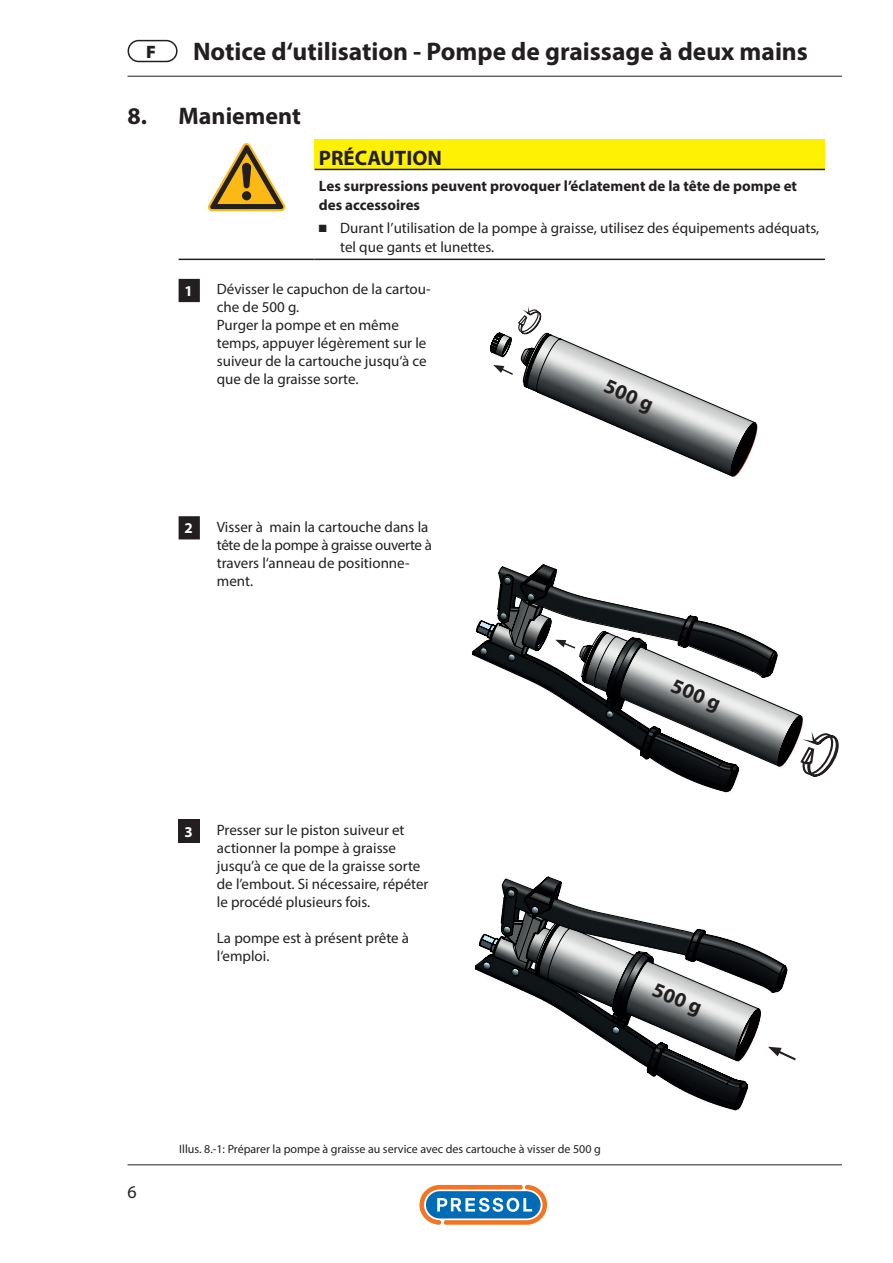
<style>
.page{position:relative;width:893px;height:1263px;background:#fff}
.page>*{position:absolute;margin:0;border:0;box-sizing:border-box;transform-origin:0 0}
.t1{font:700 25.5px "Myriad Pro";color:#231f20}
.t2{font:700 24px "Myriad Pro";color:#231f20}
.t3{font:700 21px "Myriad Pro";color:#231f20}
.t4{font:18px "Myriad Pro";color:#231f20}
.t5{font:900 18px "Myriad Pro";color:#231f20}
.t6{font:15px/18px "Myriad Pro";color:#231f20}
.t7{font:700 15px/18.8px "Myriad Pro";color:#231f20}
.t8{font:700 15px "Myriad Pro";color:#fff}
.t9{font:12px "Myriad Pro";color:#231f20}
</style>
<div class="page">
<svg style="left:472px;top:564px;width:330px;height:228px"></svg>
<svg style="left:475px;top:876px;width:312px;height:234px"></svg>
<svg style="left:490px;top:308px;width:267px;height:169px"></svg>
<svg style="left:783px;top:723px;width:56px;height:60px"></svg>
<svg style="left:528px;top:602px;width:211px;height:168px"></svg>
<svg style="left:768px;top:1047px;width:28px;height:15px"></svg>
<hr style="left:128px;top:76px;width:714px;height:1px;background:#231f20">
<hr style="left:128px;top:1164px;width:714px;height:1px;background:#231f20">
<div style="left:128px;top:40px;width:50px;height:22px;border:2px solid #231f20;border-radius:10px"></div>
<svg style="left:419px;top:1185px;width:128px;height:40px"></svg>
<div style="left:315px;top:139px;width:510px;height:30px;background:#fff101"></div>
<hr style="left:315px;top:169px;width:510px;height:1px;background:#231f20">
<hr style="left:315px;top:259px;width:510px;height:1px;background:#231f20">
<hr style="left:179px;top:259px;width:136px;height:1px;background:#231f20">
<svg style="left:208px;top:143px;width:77px;height:68px"></svg>
<svg style="left:179px;top:279px;width:21px;height:260px"></svg>
<div style="left:179px;top:820px;width:21px;height:23px;background:#231f20"></div>
<p class="t5" style="left:146px;top:40px;width:11px">F</p>
<h1 class="t1" style="left:193px;top:35px;width:616px">Notice d‘utilisation - Pompe de graissage à deux mains</h1>
<h2 class="t2" style="left:128px;top:101px;width:175px">8. Maniement</h2>
<h3 class="t3" style="left:319px;top:144px;width:124px">PRÉCAUTION</h3>
<p class="t7" style="left:319px;top:176px;width:480px">Les surpressions peuvent provoquer l’éclatement de la tête de pompe et des accessoires</p>
<p class="t6" style="left:340px;top:218px;width:481px;line-height:18.8px;text-indent:-21px">■ Durant l’utilisation de la pompe à graisse, utilisez des équipements adéquats, tel que gants et lunettes.</p>
<p class="t8" style="left:185px;top:281px;width:10px">1</p>
<p class="t6" style="left:217px;top:280px;width:215px">Dévisser le capuchon de la cartou&shy;che de 500 g.<br>Purger la pompe et en même temps, appuyer légèrement sur le suiveur de la cartouche jusqu‘à ce que de la graisse sorte.</p>
<p class="t8" style="left:185px;top:519px;width:10px">2</p>
<p class="t6" style="left:217px;top:517px;width:217px">Visser à main la cartouche dans la tête de la pompe à graisse ouverte à travers l‘anneau de positionne&shy;ment.</p>
<p class="t8" style="left:185px;top:822px;width:10px">3</p>
<p class="t6" style="left:217px;top:821px;width:213px">Presser sur le piston suiveur et actionner la pompe à graisse jusqu’à ce que de la graisse sorte de l’embout. Si nécessaire, répéter le procédé plusieurs fois.</p>
<p class="t6" style="left:217px;top:929px;width:194px">La pompe est à présent prête à l‘emploi.</p>
<h3 class="t3" style="left:610px;top:372px;width:53px;rotate:23deg">500 g</h3>
<h3 class="t3" style="left:678px;top:671px;width:53px;rotate:23deg">500 g</h3>
<h3 class="t3" style="left:659px;top:976px;width:53px;rotate:22deg">500 g</h3>
<p class="t4" style="left:128px;top:1181px;width:11px">6</p>
<p class="t9" style="left:179px;top:1141px;width:423px">Illus. 8.-1: Préparer la pompe à graisse au service avec des cartouche à visser de 500 g</p>
</div>
